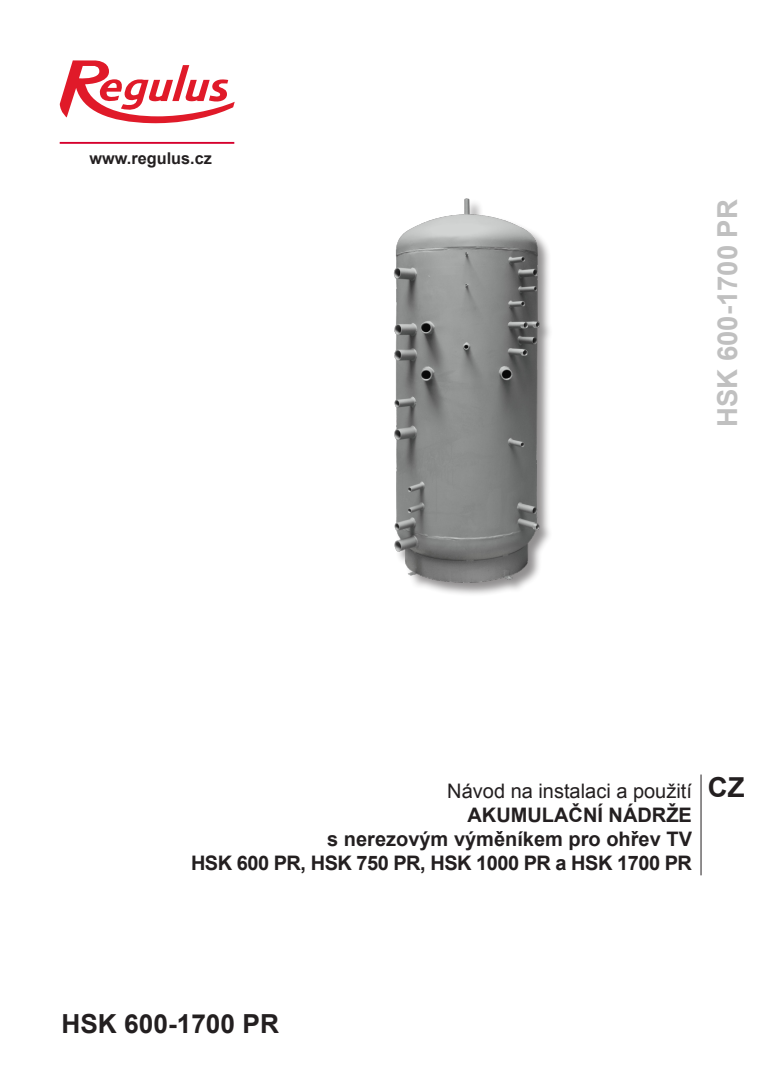
<style>
.page{position:relative;width:780px;height:1088px;background:#fff}
.page>*{position:absolute;margin:0;border:0;box-sizing:border-box;transform-origin:0 0}
.t1{font:700 27.5px "Arial";color:#c0c0c0}
.t2{font:700 27.5px "Arial";color:#231f20}
.t3{font:700 26.25px "Arial";color:#231f20}
.t4{font:700 20px "Arial";color:#231f20}
.t5{font:700 20px "Arial";letter-spacing:-.025em;color:#231f20}
.t6{font:20px "Arial";color:#231f20}
.t7{font:700 16.25px "Arial";color:#231f20}
</style>
<div class="page">
<div style="left:394px;top:199px;width:159px;height:398px;background:#231f20;opacity:.5"></div>
<img style="left:393px;top:198px;width:151px;height:387px">
<svg style="left:60px;top:60px;width:175px;height:63px"></svg>
<hr style="left:60px;top:142px;width:174px;height:2px;background:#d6002d">
<hr style="left:700px;top:774px;width:1px;height:101px;background:#231f20">
<p class="t7" style="left:90px;top:147px;width:124px">www.regulus.cz</p>
<p class="t1" style="left:709px;top:427px;width:229px;rotate:-90deg">HSK 600-1700 PR</p>
<p class="t6" style="left:447px;top:777px;width:246px">Návod na instalaci a použití</p>
<p class="t2" style="left:708px;top:769px;width:38px">CZ</p>
<p class="t4" style="left:467px;top:801px;width:226px">AKUMULAČNÍ NÁDRŽE</p>
<p class="t4" style="left:327px;top:825px;width:366px">s nerezovým výměníkem pro ohřev TV</p>
<p class="t5" style="left:191px;top:849px;width:502px">HSK 600 PR, HSK 750 PR, HSK 1000 PR a HSK 1700 PR</p>
<p class="t3" style="left:61px;top:1006px;width:219px">HSK 600-1700 PR</p>
</div>
